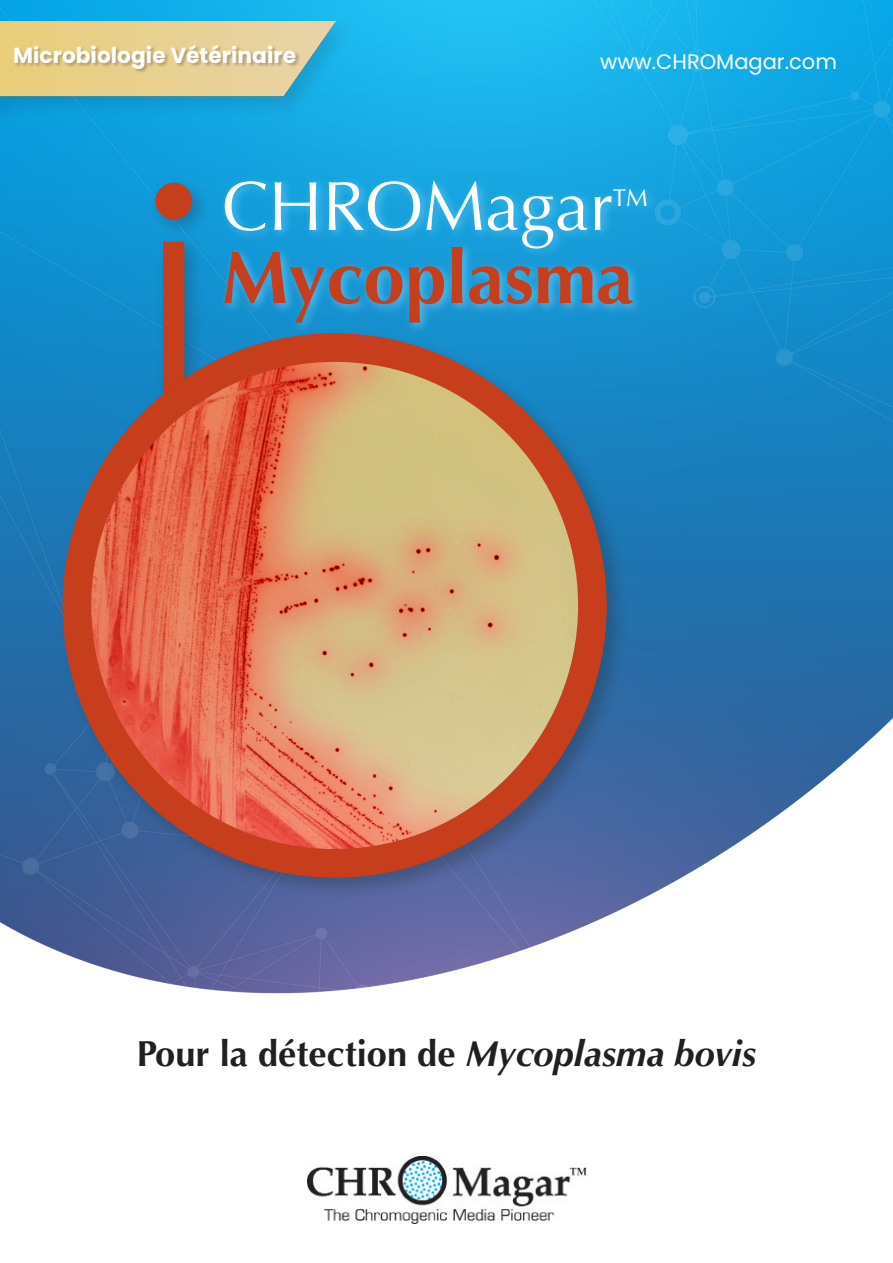
<style>
.page{position:relative;width:893px;height:1263px;background:#fff}
.page>*{position:absolute;margin:0;border:0;box-sizing:border-box;transform-origin:0 0}
.Normal_e{font:700 74.85px "Optima";color:#c63e1c}
.Normal_e-2{font:69.6px "Optima";color:#fff}
.t1{font:700 36.3px "Optima";color:#231f20}
.Normal_e-3{font:24.3px "Optima";color:#fff}
.t2{font:700 21.75px "Poppins";color:#fff}
.t3{font:21px "Poppins";color:#fff}
.s1{font-style:italic}
</style>
<div class="page">
<img style="left:0;top:0;width:893px;height:1188px">
<img style="left:308px;top:1156px;width:278px;height:68px">
<div style="left:0;top:16px;width:356px;height:112px;background:#231f20;opacity:.13"></div>
<img style="left:0;top:21px;width:335px;height:85px">
<div style="left:219px;top:175px;width:440px;height:160px;background:#6bcff6;opacity:.7"></div>
<div style="left:155px;top:233px;width:50px;height:199px;background:#231f20;opacity:.27"></div>
<div style="left:163px;top:242px;width:21px;height:170px;background:#c63e1c"></div>
<div style="left:148px;top:175px;width:64px;height:64px;background:#231f20;opacity:.27"></div>
<div style="left:156px;top:184px;width:35px;height:35px;background:#c63e1c;border-radius:50%"></div>
<div style="left:155px;top:183px;width:37px;height:37px;border:2px solid #c63e1c;border-radius:50%"></div>
<div style="left:57px;top:328px;width:573px;height:573px;background:#231f20;opacity:.27"></div>
<img style="left:77px;top:348px;width:515px;height:515px;border-radius:258px">
<div style="left:63px;top:333px;width:544px;height:545px;border:29px solid #c63e1c;border-radius:50%"></div>
<div style="left:15px;top:45px;width:286px;height:29px;background:#231f20;opacity:.27"></div>
<p class="t2" style="left:13px;top:42px;width:284px">Microbiologie Vétérinaire</p>
<p class="t3" style="left:600px;top:49px;width:238px">www.CHROMagar.com</p>
<p class="Normal_e-2" style="left:222px;top:166px;width:392px">CHROMagar</p>
<p class="Normal_e-3" style="left:613px;top:183px;width:37px">TM</p>
<p class="Normal_e" style="left:222px;top:234px;width:413px">Mycoplasma</p>
<p class="t1" style="left:137px;top:1032px;width:621px">Pour la détection de <span class="s1">Mycoplasma bovis</span></p>
</div>
